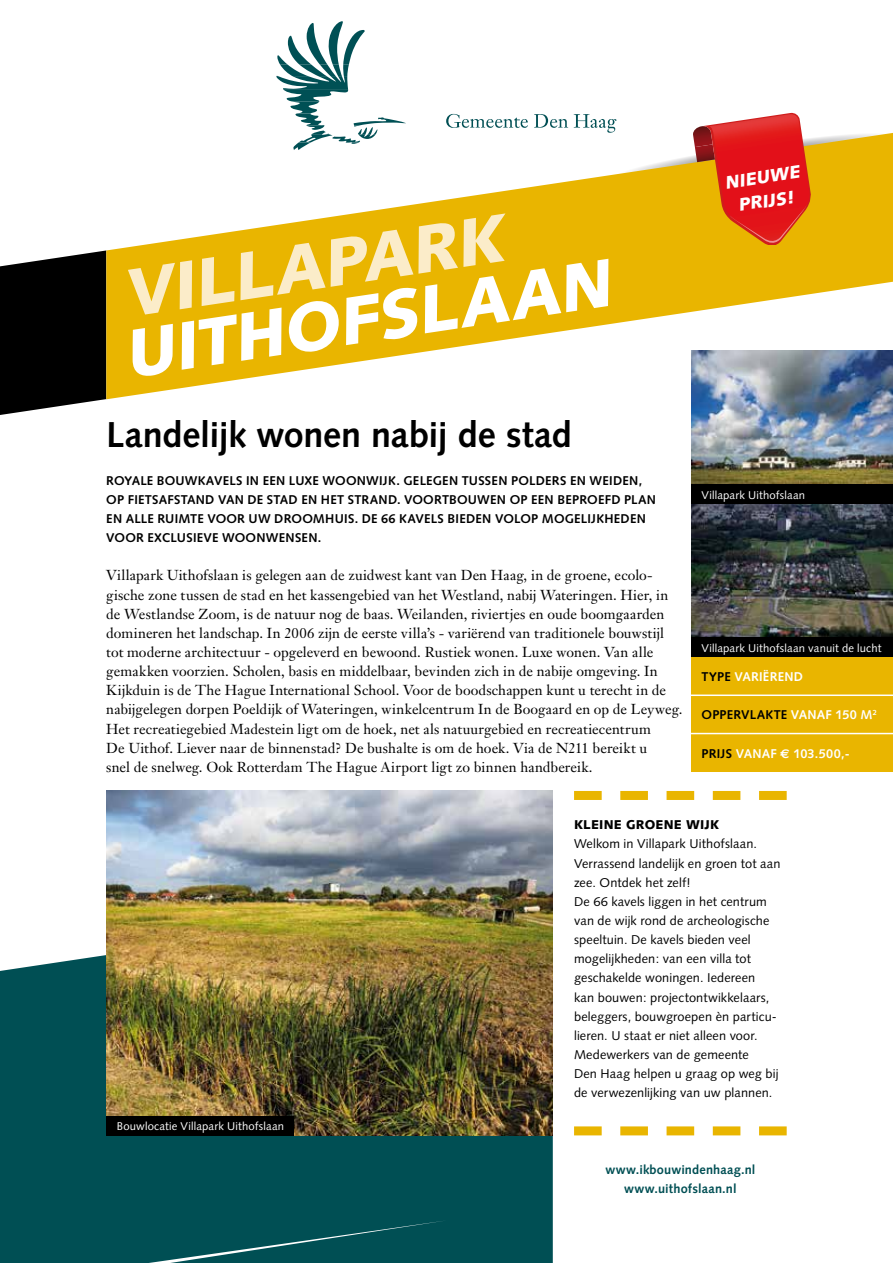
<style>
.page{position:relative;width:893px;height:1263px;background:#fff}
.page>*{position:absolute;margin:0;border:0;box-sizing:border-box;transform-origin:0 0}
.t1{font:italic 900 67.5px "Syntax";color:#fff}
.t2{font:italic 900 67.5px "Syntax";color:#fbecc9}
.t3{font:700 36px "Syntax";letter-spacing:-.015em;color:#000}
.t4{font:italic 900 18px/23.9px "Syntax";color:#fff;text-align:center}
.t5{font:14.25px/19.2px "Janson Text";letter-spacing:.005em;color:#000}
.t6{font:12.75px/19.2px "Syntax";letter-spacing:.01em;color:#000}
.t7{font:700 12.75px/19.2px "Syntax";letter-spacing:.02em;color:#000}
.t8{font:700 12.75px/19.2px "Syntax";letter-spacing:.005em;color:#004f54;text-align:center}
.t9{font:700 12.75px "Syntax";letter-spacing:.025em;color:#fff}
.t10{font:900 12.75px "Syntax";letter-spacing:.015em;color:#000}
.t11{font:11.25px "Syntax";letter-spacing:.015em;color:#fff}
.s1{color:#fff}
.s2{font-family:"Euro Sans"}
</style>
<div class="page">
<div style="left:0;top:955px;width:553px;height:308px;background:#004f54"></div>
<img style="left:691px;top:399px;width:202px;height:86px">
<svg style="left:0;top:250px;width:106px;height:165px;background:#191919"></svg>
<svg style="left:574px;top:791px;width:213px;height:9px"></svg>
<svg style="left:574px;top:1126px;width:213px;height:9px"></svg>
<svg style="left:106px;top:133px;width:787px;height:266px;fill:#e9b500"></svg>
<img style="left:106px;top:791px;width:447px;height:344px">
<div style="left:149px;top:1220px;width:297px;height:43px;background:#004f54"></div>
<svg style="left:446px;top:114px;width:82px;height:14px"></svg>
<svg style="left:534px;top:114px;width:34px;height:14px"></svg>
<svg style="left:276px;top:21px;width:130px;height:129px"></svg>
<img style="left:691px;top:504px;width:202px;height:134px">
<div style="left:691px;top:638px;width:202px;height:19px;background:#000"></div>
<div style="left:106px;top:1116px;width:187px;height:19px;background:#000"></div>
<div style="left:691px;top:485px;width:202px;height:19px;background:#000"></div>
<div style="left:691px;top:657px;width:202px;height:115px;background:#e9b500"></div>
<hr style="left:691px;top:694px;width:202px;height:2px;background:#fff">
<hr style="left:691px;top:733px;width:202px;height:1px;background:#fff">
<svg style="left:574px;top:113px;width:313px;height:132px"></svg>
<h1 class="t2" style="left:118px;top:253px;width:384px;rotate:-8deg">VILLAPARK</h1>
<h1 class="t1" style="left:118px;top:313px;width:493px;rotate:-8deg">UITHOFSLAAN</h1>
<h2 class="t3" style="left:106px;top:413px;width:467px">LANDELIJK WONEN NABIJ DE STAD</h2>
<p class="t7" style="left:106px;top:471px;width:551px">ROYALE BOUWKAVELS IN EEN LUXE WOONWIJK. GELEG EN TUSSEN POLDERS EN WEIDEN, OP FIETSAFSTAND VAN DE STAD EN HET STRAND. VOORTBOUWEN OP EEN BEPROEFD PLAN EN ALLE RUIMTE VOOR UW DROOMHUIS. DE 66 KAVELS BIEDEN VOLOP MOGELIJKHEDEN VOOR EXCLUSIEVE WOONWENSEN.</p>
<p class="t5" style="left:106px;top:566px;width:578px">Villapark Uithofslaan is gelegen aan de zuidwest kant van Den Haag, in de groene, ecolo&shy;gische zone tussen de stad en het kassengebied van het Westland, nabij Wateringen. Hier, in de Westlandse Zoom, is de natuur nog de baas. Weilanden, riviertjes en oude boomgaarden domineren het landschap. In 2006 zijn de eerste villa’s - variërend van traditionele bouwstijl tot moderne architectuur - opgeleverd en bewoond. Rustiek wonen. Luxe wonen. Van alle gemakken voorzien. Scholen, basis en middelbaar, bevinden zich in de nabije omgeving. In Kijkduin is de The Hague International School. Voor de boodschappen kunt u terecht in de nabijgelegen dorpen Poeldijk of Wateringen, winkelcentrum In de Boogaard en op de Leyweg.<br>Het recreatiegebied Madestein ligt om de hoek, net als natuurgebied en recreatiecentrum<br>De Uithof. Liever naar de binnenstad? De bushalte is om de hoek. Via de N211 bereikt u<br>snel de snelweg. Ook Rotterdam The Hague Airport ligt zo binnen handbereik.</p>
<p class="t4" style="left:723px;top:171px;width:77px;rotate:-8deg">NIEUWE<br>PRIJS!</p>
<p class="t11" style="left:702px;top:488px;width:105px">Villapark Uithofslaan</p>
<p class="t11" style="left:702px;top:641px;width:181px">Villapark Uithofslaan vanuit de lucht</p>
<p class="t7" style="left:702px;top:667px;width:9px">TYPE</p>
<p class="t9" style="left:734px;top:669px;width:69px">VARIËREND</p>
<p class="t7" style="left:702px;top:705px;width:9px">OPPE</p>
<p class="t7" style="left:734px;top:705px;width:32px">RVLAKTE</p>
<p class="t9" style="left:791px;top:707px;width:10px">VANAF</p>
<p class="t9" style="left:835px;top:707px;width:43px">150 M<sup>2</sup></p>
<p class="t7" style="left:702px;top:744px;width:44px">PRIJS <span class="s1">VANAF</span></p>
<p class="t9" style="left:780px;top:746px;width:71px"><span class="s2">E</span> 103.500,-</p>
<p class="t11" style="left:117px;top:1119px;width:169px">Bouwlocatie Villapark Uithofslaan</p>
<p class="t10" style="left:574px;top:817px;width:147px">KLEINE GROENE WIJK</p>
<p class="t6" style="left:574px;top:834px;width:208px">Welkom in Villapark Uithofslaan.<br>Verrassend landelijk en groen tot aan zee. Ontdek het zelf!<br>De 66 kavels liggen in het centrum van de wijk rond de archeologische speeltuin. De kavels bieden veel mogelijkheden: van een villa tot geschakelde woningen. Iedereen<br>kan bouwen: projectontwikkelaars, beleggers, bouwgroepen èn particu&shy;lieren. U staat er niet alleen voor.<br>Medewerkers van de gemeente<br>Den Haag helpen u graag op weg bij de verwezenlijking van uw plannen.</p>
<p class="t8" style="left:605px;top:1160px;width:152px">WWW.IKBOUWINDENHAAG.NL<br>WWW.UITHOFSLAAN.NL</p>
</div>
